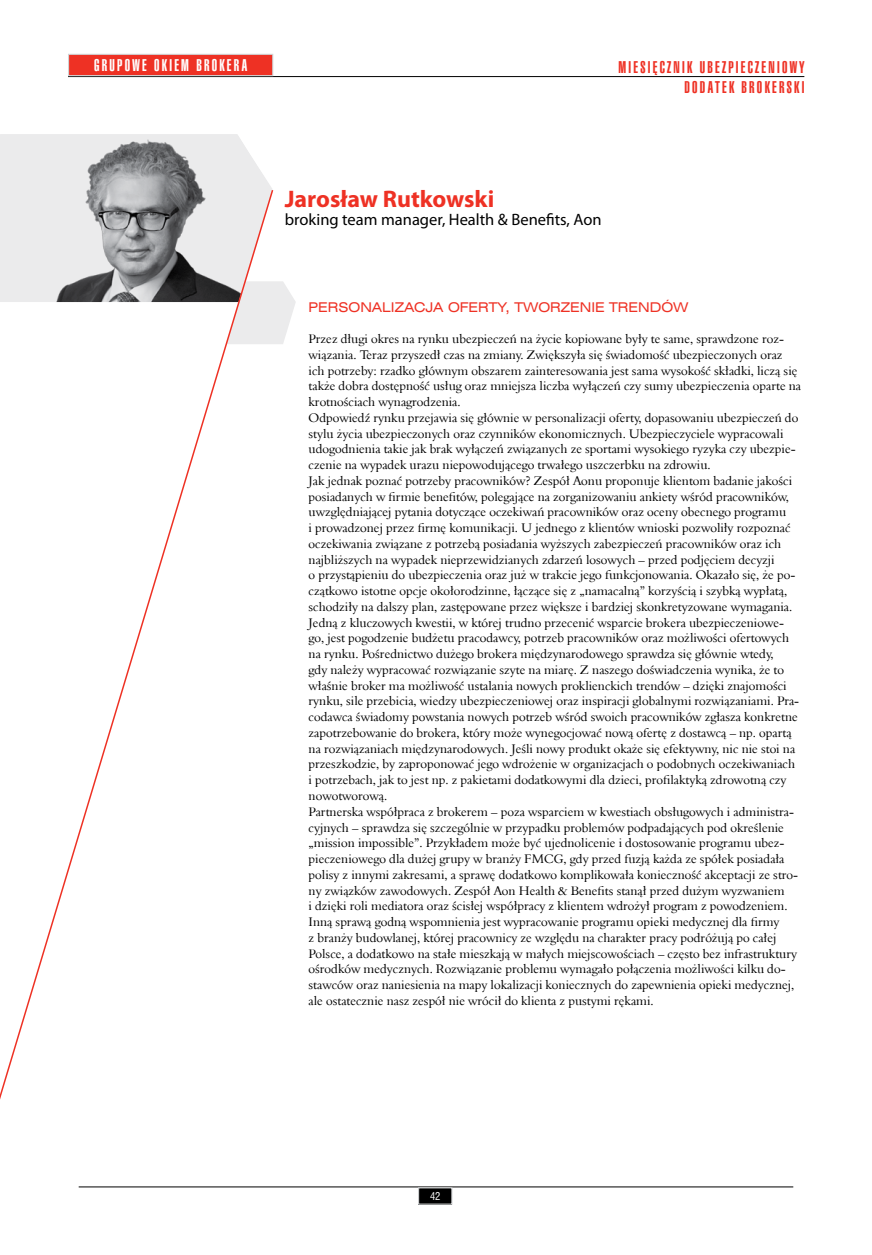
<style>
.page{position:relative;width:872px;height:1255px;background:#fff}
.page>*{position:absolute;margin:0;border:0;box-sizing:border-box;transform-origin:0 0}
.t1{font:700 24px "Myriad Pro";color:#ee3124}
.t2{font:16.5px/19.8px "Swis 911 U Cm EU";letter-spacing:.14em;color:#ee3124}
.t3{font:16.5px "Myriad Pro";color:#000}
.t4{font:16.5px "Swis 911 U Cm EU";letter-spacing:.14em;color:#fff}
.t5{font:13.5px "Swis 721 Ex EU";color:#ee3124}
.t6{font:12.75px/15.8px "Aldine 401 EU";color:#000}
.t7{font:10.5px "Swis 721 Cn EU";color:#fff}
</style>
<div class="page">
<hr style="left:79px;top:1186px;width:714px;height:1px;background:#000">
<div style="left:418px;top:1187px;width:34px;height:16px;background:#000"></div>
<div style="left:418px;top:1187px;width:34px;height:17px;border:1px solid #d1d3d4"></div>
<hr style="left:68px;top:76px;width:736px;height:1px;background:#000">
<div style="left:69px;top:54px;width:204px;height:22px;background:#ee3124"></div>
<div style="left:68px;top:54px;width:205px;height:22px;border:1px solid #d1d3d4"></div>
<svg style="left:0;top:134px;width:271px;height:54px;fill:#ebebec"></svg>
<img style="left:26px;top:134px;width:220px;height:54px">
<svg style="left:274px;top:281px;width:22px;height:63px"></svg>
<svg style="left:0;top:188px;width:274px;height:912px"></svg>
<p class="t4" style="left:94px;top:56px;width:24px">GRUPOWE</p>
<p class="t4" style="left:154px;top:56px;width:8px">OKIEM</p>
<p class="t4" style="left:196px;top:56px;width:52px">BROKERA</p>
<p class="t2" style="left:684px;top:58px;width:121px;text-indent:-66px">MIESIĘCZNIK UBEZPIECZENIOWY<br>DODATEK BROKERSKI</p>
<h1 class="t1" style="left:285px;top:183px;width:211px">Jarosław Rutkowski</h1>
<p class="t3" style="left:285px;top:210px;width:318px">broking team manager, Health &amp; Benefits, Aon</p>
<p class="t5" style="left:308px;top:299px;width:381px">PERSONALIZACJA OFERTY, TWORZEN IE TR ENDÓW</p>
<p class="t6" style="left:308px;top:331px;width:494px">Przez długi okres na rynku ubezpieczeń na życie kopiowane były te same, sprawdzone roz&shy;wiązania. Teraz przyszedł czas na zmiany. Zwiększyła się świadomość ubezpieczonych oraz ich potrzeby: rzadko głównym obszarem zainteresowania jest sama wysokość składki, liczą się także dobra dostępność usług oraz mniejsza liczba wyłączeń czy sumy ubezpieczenia oparte na krotnościach wynagrodzenia.<br>Odpowiedź rynku przejawia się głównie w personalizacji oferty, dopasowaniu ubezpieczeń do stylu życia ubezpieczonych oraz czynników ekonomicznych. Ubezpieczyciele wypracowali udogodnienia takie jak brak wyłączeń związanych ze sportami wysokiego ryzyka czy ubezpie&shy;czenie na wypadek urazu niepowodującego trwałego uszczerbku na zdrowiu.<br>Jak jednak poznać potrzeby pracowników? Zespół Aonu proponuje klientom badanie jakości posiadanych w firmie benefitów, polegające na zorganizowaniu ankiety wśród pracowników, uwzględniającej pytania dotyczące oczekiwań pracowników oraz oceny obecnego programu<br>i prowadzonej przez firmę komunikacji. U jednego z klientów wnioski pozwoliły rozpoznać oczekiwania związane z potrzebą posiadania wyższych zabezpieczeń pracowników oraz ich najbliższych na wypadek nieprzewidzianych zdarzeń losowych – przed podjęciem decyzji<br>o przystąpieniu do ubezpieczenia oraz już w trakcie jego funkcjonowania. Okazało się, że po&shy;czątkowo istotne opcje okołorodzinne, łączące się z „namacalną” korzyścią i szybką wypłatą, schodziły na dalszy plan, zastępowane przez większe i bardziej skonkretyzowane wymagania.<br>Jedną z kluczowych kwestii, w której trudno przecenić wsparcie brokera ubezpieczeniowe&shy;go, jest pogodzenie budżetu pracodawcy, potrzeb pracowników oraz możliwości ofertowych na rynku. Pośrednictwo dużego brokera międzynarodowego sprawdza się głównie wtedy,<br>gdy należy wypracować rozwiązanie szyte na miarę. Z naszego doświadczenia wynika, że to właśnie broker ma możliwość ustalania nowych proklienckich trendów – dzięki znajomości rynku, sile przebicia, wiedzy ubezpieczeniowej oraz inspiracji globalnymi rozwiązaniami. Pra&shy;codawca świadomy powstania nowych potrzeb wśród swoich pracowników zgłasza konkretne zapotrzebowanie do brokera, który może wynegocjować nową ofertę z dostawcą – np. opartą na rozwiązaniach międzynarodowych. Jeśli nowy produkt okaże się efektywny, nic nie stoi na przeszkodzie, by zaproponować jego wdrożenie w organizacjach o podobnych oczekiwaniach i potrzebach, jak to jest np. z pakietami dodatkowymi dla dzieci, profilaktyką zdrowotną czy nowotworową.<br>Partnerska współpraca z brokerem – poza wsparciem w kwestiach obsługowych i administra&shy;cyjnych – sprawdza się szczególnie w przypadku problemów podpadających pod określenie „mission impossible”. Przykładem może być ujednolicenie i dostosowanie programu ubez&shy;pieczeniowego dla dużej grupy w branży FMCG, gdy przed fuzją każda ze spółek posiadała polisy z innymi zakresami, a sprawę dodatkowo komplikowała konieczność akceptacji ze stro&shy;ny związków zawodowych. Zespół Aon Health &amp; Benefits stanął przed dużym wyzwaniem<br>i dzięki roli mediatora oraz ścisłej współpracy z klientem wdrożył program z powodzeniem.<br>Inną sprawą godną wspomnienia jest wypracowanie programu opieki medycznej dla firmy<br>z branży budowlanej, której pracownicy ze względu na charakter pracy podróżują po całej Polsce, a dodatkowo na stałe mieszkają w małych miejscowościach – często bez infrastruktury ośrodków medycznych. Rozwiązanie problemu wymagało połączenia możliwości kilku do&shy;stawców oraz naniesienia na mapy lokalizacji koniecznych do zapewnienia opieki medycznej, ale ostatecznie nasz zespół nie wrócił do klienta z pustymi rękami.</p>
<p class="t7" style="left:430px;top:1189px;width:12px">42</p>
</div>
